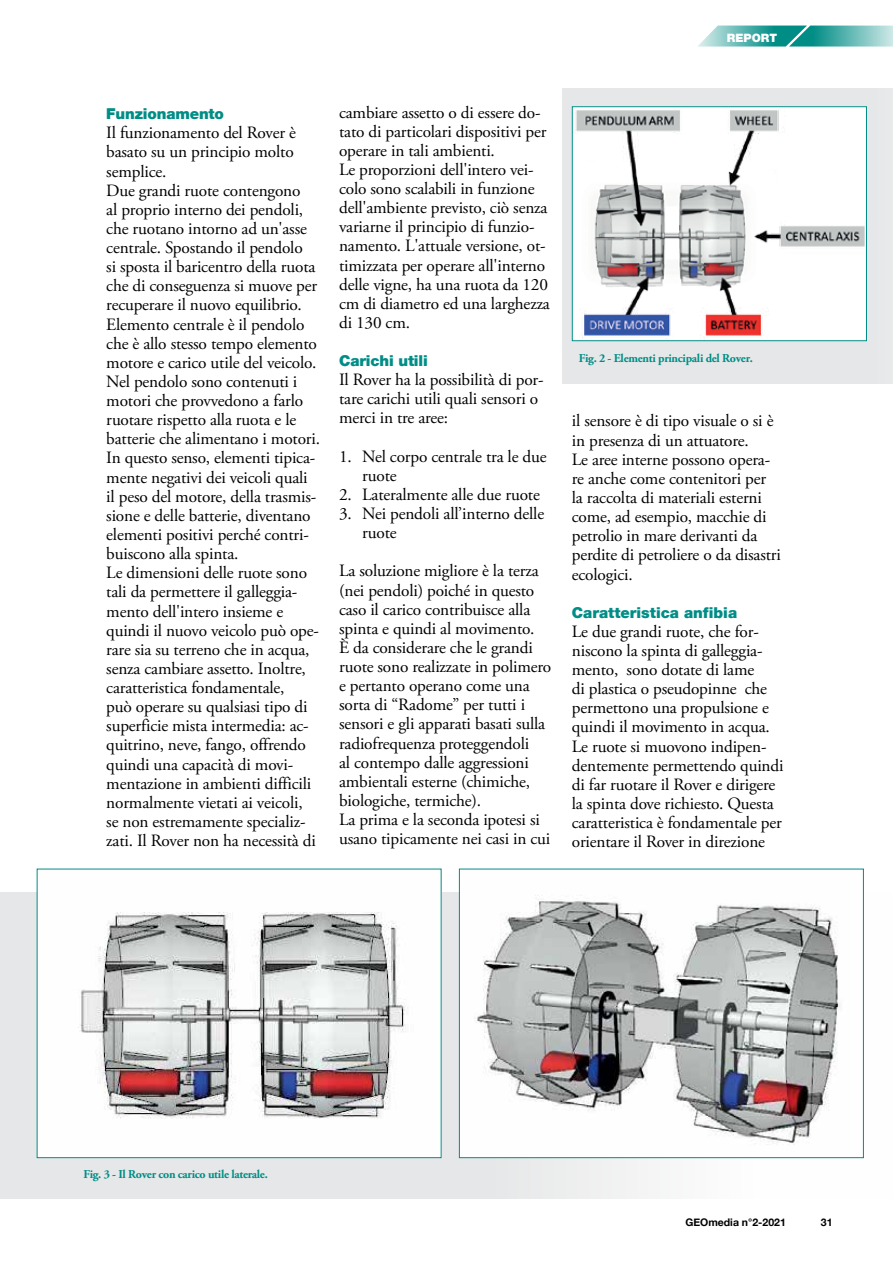
<style>
.page{position:relative;width:893px;height:1263px;background:#fff}
.page>*{position:absolute;margin:0;border:0;box-sizing:border-box;transform-origin:0 0}
.t1{font:17.25px/19.2px "Adobe Garamond Pro";letter-spacing:-.015em;color:#000}
.t2{font:900 15px "Helvetica Neue";letter-spacing:-.01em;color:#008d86}
.t3{font:700 12px "Adobe Garamond Pro";letter-spacing:-.025em;color:#008d86}
.t4{font:900 11.55px "Helvetica Neue";color:#fff}
.t5{font:700 10.5px "Helvetica Neue";color:#000}
</style>
<div class="page">
<svg style="left:698px;top:26px;width:195px;height:21px;background:#60b7b3"></svg>
<svg style="left:0;top:892px;width:864px;height:306px;fill:#e6e7e8"></svg>
<div style="left:562px;top:88px;width:331px;height:295px;background:#e6e7e8"></div>
<img style="left:574px;top:108px;width:291px;height:231px">
<div style="left:572px;top:106px;width:295px;height:235px;border:1px solid #008d86"></div>
<img style="left:461px;top:892px;width:401px;height:264px">
<div style="left:459px;top:869px;width:405px;height:289px;border:1px solid #008d86"></div>
<img style="left:39px;top:892px;width:400px;height:263px">
<p class="t4" style="left:727px;top:31px;width:52px">REPORT</p>
<p class="t2" style="left:106px;top:105px;width:119px">Funzionamento</p>
<p class="t1" style="left:106px;top:124px;width:215px">Il funzionamento del Rover è basato su un principio molto semplice.<br>Due grandi ruote contengono<br>al proprio interno dei pendoli, che ruotano intorno ad un'asse centrale. Spostando il pendolo<br>si sposta il baricentro della ruota che di conseguenza si muove per recuperare il nuovo equilibrio.<br>Elemento centrale è il pendolo che è allo stesso tempo elemento motore e carico utile del veicolo.<br>Nel pendolo sono contenuti i motori che provvedono a farlo ruotare rispetto alla ruota e le batterie che alimentano i motori.<br>In questo senso, elementi tipica&shy;mente negativi dei veicoli quali il peso del motore, della trasmis&shy;sione e delle batterie, diventano elementi positivi perché contri&shy;buiscono alla spinta.<br>Le dimensioni delle ruote sono tali da permettere il galleggia&shy;mento dell'intero insieme e quindi il nuovo veicolo può ope&shy;rare sia su terreno che in acqua, senza cambiare assetto. Inoltre, caratteristica fondamentale,<br>può operare su qualsiasi tipo di superficie mista intermedia: ac&shy;quitrino, neve, fango, offrendo quindi una capacità di movi&shy;mentazione in ambienti difficili normalmente vietati ai veicoli,<br>se non estremamente specializ&shy;zati. Il Rover non ha necessità di</p>
<p class="t1" style="left:339px;top:103px;width:212px">cambiare assetto o di essere do&shy;tato di particolari dispositivi per operare in tali ambienti.<br>Le proporzioni dell'intero vei&shy;colo sono scalabili in funzione dell'ambiente previsto, ciò senza variarne il principio di funzio&shy;namento. L'attuale versione, ot&shy;timizzata per operare all'interno delle vigne, ha una ruota da 120 cm di diametro ed una larghezza di 130 cm.</p>
<p class="t2" style="left:339px;top:352px;width:90px">Carichi utili</p>
<p class="t1" style="left:339px;top:371px;width:206px">Il Rover ha la possibilità di por&shy;tare carichi utili quali sensori o merci in tre aree:</p>
<p class="t1" style="left:362px;top:447px;width:186px;text-indent:-23px">1. Nel corpo centrale tra le due ruote</p>
<p class="t1" style="left:339px;top:485px;width:202px">2. Lateralmente alle due ruote</p>
<p class="t1" style="left:362px;top:504px;width:183px;text-indent:-23px">3. Nei pendoli all’interno delle ruote</p>
<p class="t1" style="left:339px;top:562px;width:214px">La soluzione migliore è la terza (nei pendoli) poiché in questo caso il carico contribuisce alla spinta e quindi al movimento.<br>È da considerare che le grandi ruote sono realizzate in polimero e pertanto operano come una sorta di “Radome” per tutti i sensori e gli apparati basati sulla radiofrequenza proteggendoli<br>al contempo dalle aggressioni ambientali esterne (chimiche, biologiche, termiche).<br>La prima e la seconda ipotesi si usano tipicamente nei casi in cui</p>
<p class="t3" style="left:579px;top:351px;width:176px">Fig. 2 - Elementi principali del Rover.</p>
<p class="t1" style="left:572px;top:412px;width:211px">il sensore è di tipo visuale o si è in presenza di un attuatore.<br>Le aree interne possono opera&shy;re anche come contenitori per la raccolta di materiali esterni come, ad esempio, macchie di petrolio in mare derivanti da perdite di petroliere o da disastri ecologici.</p>
<p class="t2" style="left:572px;top:603px;width:167px">Caratteristica anfibia</p>
<p class="t1" style="left:572px;top:622px;width:213px">Le due grandi ruote, che for&shy;niscono la spinta di galleggia&shy;mento, sono dotate di lame<br>di plastica o pseudopinne che permettono una propulsione e quindi il movimento in acqua.<br>Le ruote si muovono indipen&shy;dentemente permettendo quindi di far ruotare il Rover e dirigere la spinta dove richiesto. Questa caratteristica è fondamentale per orientare il Rover in direzione</p>
<p class="t3" style="left:83px;top:1167px;width:186px">Fig. 3 - Il Rover con carico utile laterale.</p>
<p class="t5" style="left:685px;top:1214px;width:102px">GEOmedia n°2-2021</p>
<p class="t5" style="left:821px;top:1214px;width:13px">31</p>
</div>
